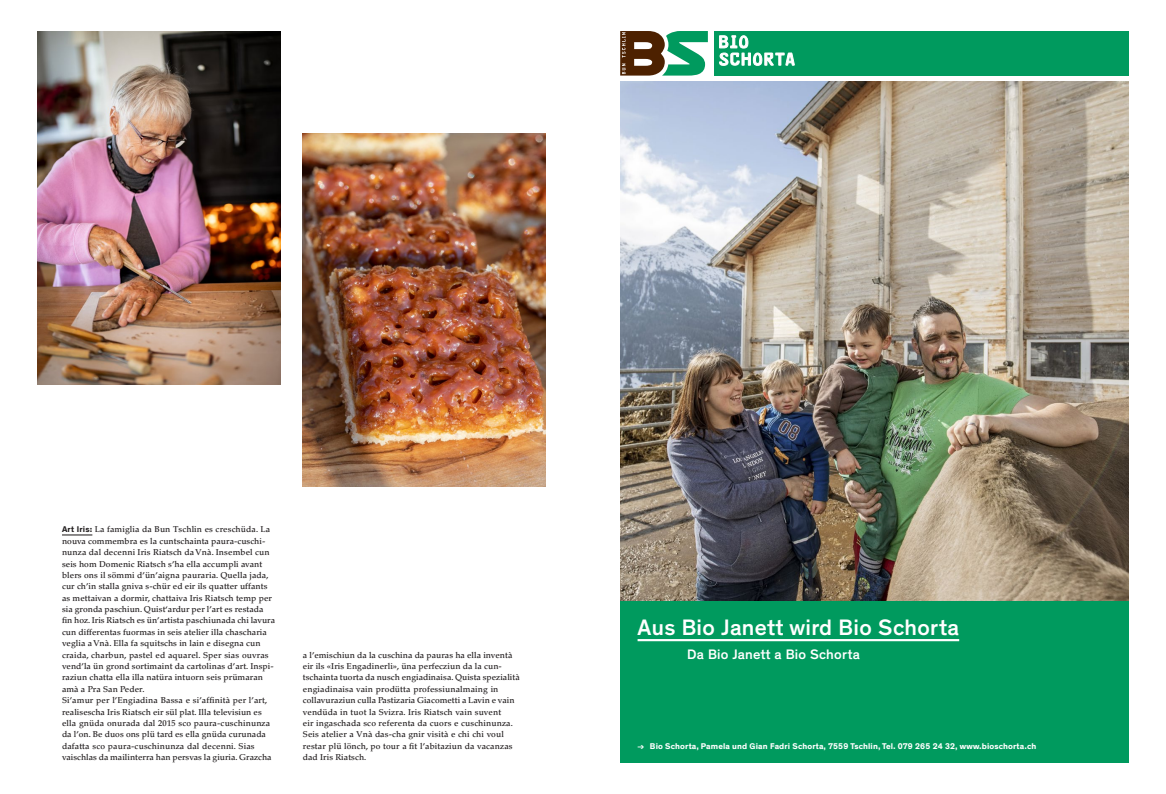
<style>
.page{position:relative;width:1166px;height:794px;background:#fff}
.page>*{position:absolute;margin:0;border:0;box-sizing:border-box;transform-origin:0 0}
.t1{font:500 22.75px "Theinhardt";letter-spacing:.015em;color:#fff}
.t2{font:500 14px "Theinhardt";letter-spacing:.015em;color:#fff}
.t3{font:500 8.49px/11.4px "Palatino LT Std";letter-spacing:.01em;color:#231f20}
.t4{font:700 8.49px "Theinhardt";letter-spacing:.01em;color:#fff}
.s1{font-family:"Theinhardt";font-weight:700}
.s2{font-weight:500}
</style>
<div class="page">
<hr style="left:62px;top:534px;width:30px;height:1px;background:#231f20">
<img style="left:303px;top:134px;width:243px;height:353px">
<div style="left:620px;top:600px;width:509px;height:163px;background:#009a5e"></div>
<hr style="left:637px;top:639px;width:322px;height:2px;background:#fff">
<div style="left:714px;top:31px;width:415px;height:45px;background:#009a5e"></div>
<svg style="left:719px;top:35px;width:75px;height:31px"></svg>
<svg style="left:620px;top:31px;width:88px;height:45px"></svg>
<img style="left:37px;top:31px;width:243px;height:353px">
<img style="left:620px;top:81px;width:509px;height:519px">
<p class="t3" style="left:62px;top:524px;width:215px"><span class="s1">Art Iris:</span> La famiglia da Bun Tschlin es creschüda. La nouva commembra es la cuntschainta paura-cuschi&shy;nunza dal decenni Iris Riatsch da Vnà. Insembel cun seis hom Domenic Riatsch s’ha ella accumpli avant blers ons il sömmi d’ün’aigna pauraria. Quella jada, cur ch’in stalla gniva s-chür ed eir ils quatter uffants as mettaivan a dormir, chattaiva Iris Riatsch temp per sia gronda paschiun. Quist‘ardur per l’art es restada fin hoz. Iris Riatsch es ün’artista paschiunada chi lavura cun differentas fuormas in seis atelier illa chascharia veglia a Vnà. Ella fa squitschs in lain e disegna cun craida, charbun, pastel ed aquarel. Sper sias ouvras vend’la ün grond sortimaint da cartolinas d’art. Inspi&shy;raziun chatta ella illa natüra intuorn seis prümaran amà a Pra San Peder.<br>Si’amur per l’Engiadina Bassa e si’affinità per l’art, realisescha Iris Riatsch eir sül plat. Illa televisiun es ella gnüda onurada dal 2015 sco paura-cuschinunza da l’on. Be duos ons plü tard es ella gnüda curunada dafatta sco paura-cuschinunza dal decenni. Sias vaischlas da mailinterra han persvas la giuria. Grazcha</p>
<p class="t3" style="left:303px;top:649px;width:218px">a l’emischiun da la cuschina da pauras ha ella inventà eir ils «Iris Engadinerli», üna perfecziun da la cun&shy;tschainta tuorta da nusch engiadinaisa. Quista spezialità engiadinaisa vain prodütta professiunalmaing in collavuraziun culla Pastizaria Giacometti a Lavin e vain vendüda in tuot la Svizra. Iris Riatsch vain suvent<br>eir ingaschada sco referenta da cuors e cuschinunza.<br>Seis atelier a Vnà das-cha gnir visità e chi chi voul restar plü lönch, po tour a fit l’abitaziun da vacanzas dad Iris Riatsch.</p>
<h1 class="t1" style="left:637px;top:613px;width:323px">Aus Bio Janett wird Bio Schorta</h1>
<h2 class="t2" style="left:687px;top:646px;width:174px">Da Bio Janett a Bio Schorta</h2>
<p class="t4" style="left:637px;top:740px;width:400px"><span class="s2">→</span> Bio Schorta, Pamela und Gian Fadri Schorta, 7559 Tschlin, Tel. 079 265 24 32, www.bioschorta.ch</p>
</div>
